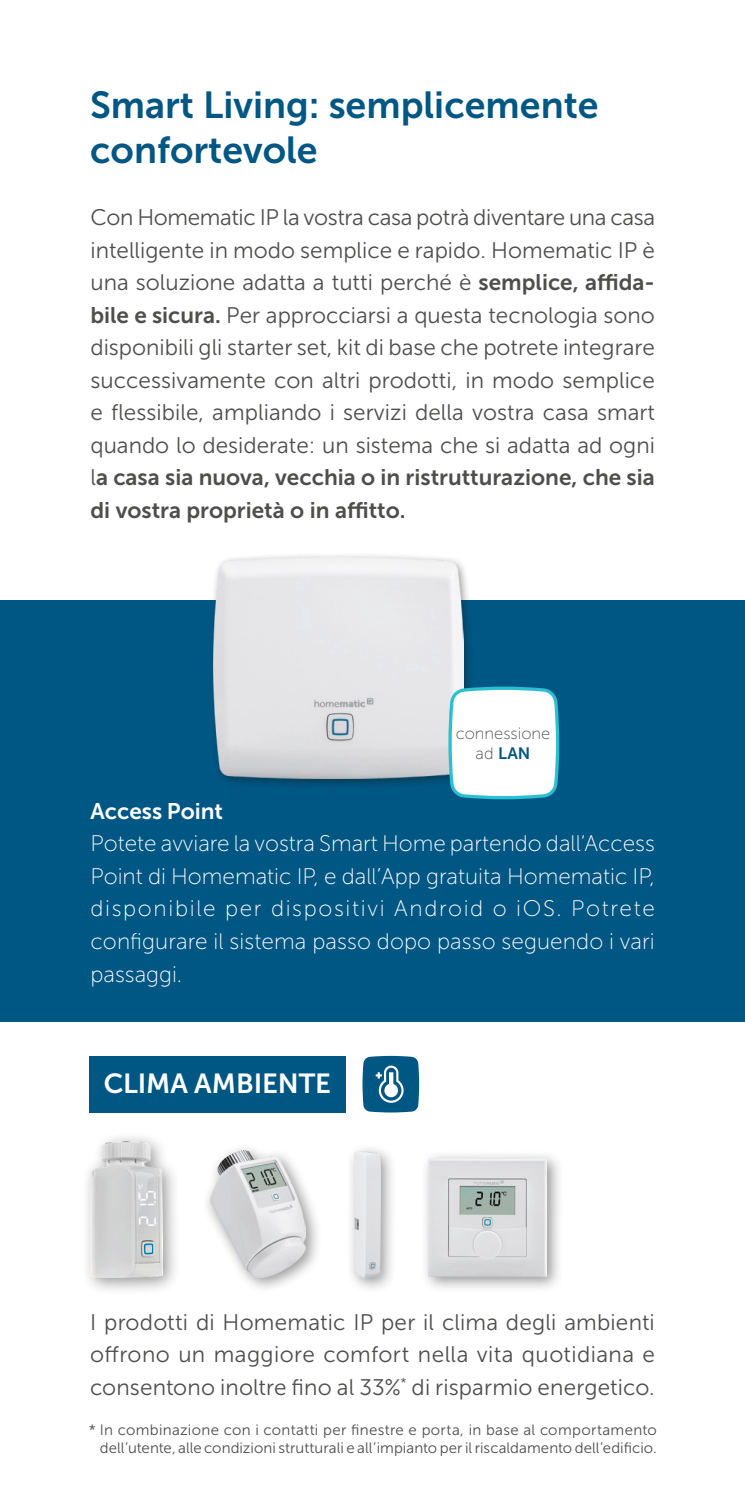
<style>
.page{position:relative;width:745px;height:1489px;background:#fff}
.page>*{position:absolute;margin:0;border:0;box-sizing:border-box;transform-origin:0 0}
.t1{font:37.5px/45px "Museo Sans 700";color:#005784}
.t2{font:27.5px "Museo Sans 700";letter-spacing:-.005em;color:#fff}
.t3{font:22.5px/32.5px "Museo Sans 300";color:#4e4e4d;text-align:justify}
.t4{font:22.5px/32.5px "Museo Sans 100";letter-spacing:.005em;color:#fff;text-align:justify}
.t5{font:22.5px/32.5px "Museo Sans 700";color:#4e4e4d}
.t6{font:22.5px "Museo Sans 700";color:#fff}
.t7{font:16.5px "Museo Sans 100";color:#4e4e4d}
.t8{font:16.5px "Museo Sans 700";color:#005784}
.t9{font:15px/18px "Museo Sans 300";letter-spacing:.005em;color:#4e4e4d;text-align:right}
.s1{font-family:"Museo Sans 700"}
.s2{font-family:"Museo Sans 300"}
.s3{font-family:"Museo Sans 100";color:#4e4e4d}
</style>
<div class="page">
<div style="left:419px;top:1149px;width:144px;height:144px;background:#151616;opacity:.45"></div>
<img style="left:428px;top:1158px;width:118px;height:118px">
<div style="left:346px;top:1143px;width:51px;height:150px;background:#151616;opacity:.45"></div>
<img style="left:354px;top:1151px;width:26px;height:125px">
<div style="left:81px;top:1131px;width:100px;height:165px;background:#151616;opacity:.45"></div>
<img style="left:91px;top:1141px;width:71px;height:135px">
<div style="left:202px;top:1142px;width:120px;height:151px;background:#151616;opacity:.45"></div>
<img style="left:210px;top:1150px;width:96px;height:126px">
<div style="left:0;top:600px;width:744px;height:422px;background:#005784"></div>
<div style="left:207px;top:552px;width:267px;height:237px;background:#151616;opacity:.45"></div>
<img style="left:213px;top:558px;width:250px;height:220px">
<svg style="left:446px;top:685px;width:114px;height:115px;background:#daeef2"></svg>
<svg style="left:362px;top:1055px;width:57px;height:57px;background:#30779b"></svg>
<div style="left:90px;top:1056px;width:255px;height:56px;background:#005784"></div>
<h1 class="t1" style="left:90px;top:83px;width:509px">Smart Living: semplicemente confortevole</h1>
<p class="t3" style="left:90px;top:201px;width:566px">Con Homematic IP la vostra casa potrà diventare una casa intelligente in modo semplice e rapido. Homematic IP è una soluzione adatta a tutti perché è <span class="s1">semplice, affida&shy;bile e sicura.</span> Per approcciarsi a questa tecnologia sono disponibili gli starter set, kit di base che potrete integrare successivamente con altri prodotti, in modo semplice e flessibile, ampliando i servizi della vostra casa smart quando lo desiderate: un sistema che si adatta ad ogni</p>
<p class="t5" style="left:90px;top:461px;width:565px"><span class="s2">l</span>a casa sia nuova, vecchia o in ristrutturazione, che sia di vostra proprietà o in affitto.</p>
<p class="t7" style="left:455px;top:724px;width:96px">connessione</p>
<p class="t8" style="left:475px;top:744px;width:56px"><span class="s3">ad</span> LAN</p>
<p class="t6" style="left:90px;top:798px;width:134px">Access Point</p>
<p class="t4" style="left:90px;top:827px;width:565px">Potete avviare la vostra Smart Home partendo dall‘Access Point di Homematic IP, e dall’App gratuita Homematic IP, disponibile per dispositivi Android o iOS. Potrete configurare il sistema passo dopo passo seguendo i vari passaggi.</p>
<p class="t2" style="left:104px;top:1068px;width:229px">CLIMA AMBIENTE</p>
<p class="t3" style="left:90px;top:1305px;width:566px">I prodotti di Homematic IP per il clima degli ambienti offrono un maggiore comfort nella vita quotidiana e consentono inoltre fino al 33%<sup>*</sup> di risparmio energetico.</p>
<p class="t9" style="left:89px;top:1420px;width:569px">* In combinazione con i contatti per finestre e porta, in base al comportamento dell’utente, alle condizioni strutturali e all’impianto per il riscaldamento dell’edificio.</p>
</div>
